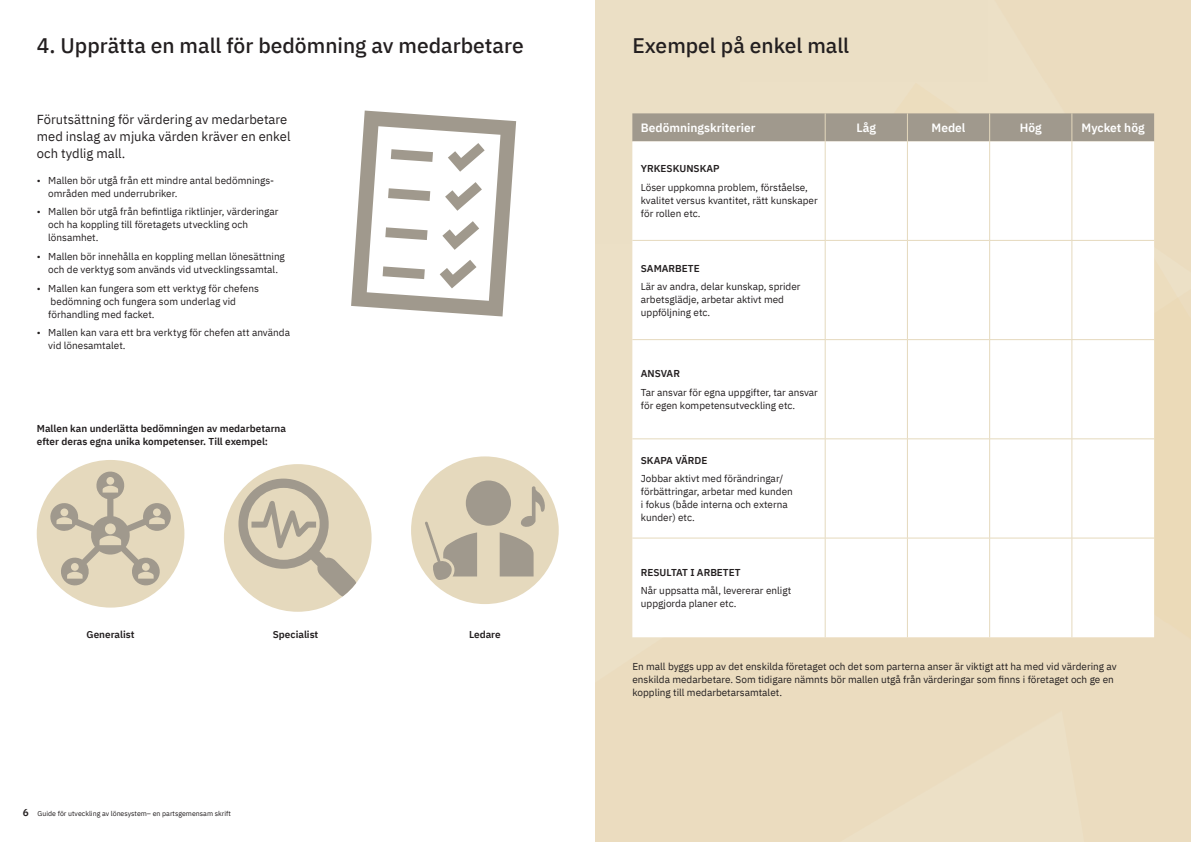
<style>
.page{position:relative;width:1191px;height:842px;background:#fff}
.page>*{position:absolute;margin:0;border:0;box-sizing:border-box;transform-origin:0 0}
.t1{font:500 21px "IBM Plex Sans";color:#231f20}
.t2{font:13px/17px "IBM Plex Sans";color:#231f20}
.t3{font:600 12px "IBM Plex Sans";color:#fff}
.t4{font:10px/13px "IBM Plex Sans";color:#231f20}
.t5{font:600 10px/13px "IBM Plex Sans";color:#231f20}
.t6{font:7px "IBM Plex Sans";color:#231f20}
.s1{font-weight:600;font-size:10px}
</style>
<div class="page">
<div style="left:595px;top:0;width:596px;height:842px;background:#ebdfc5"></div>
<div style="left:632px;top:298px;width:559px;height:341px;background:#ebdab8"></div>
<div style="left:632px;top:141px;width:522px;height:496px;background:#fff"></div>
<div style="left:632px;top:113px;width:522px;height:28px;background:#a0998d"></div>
<hr style="left:825px;top:141px;width:1px;height:99px;background:#e5d9bd">
<hr style="left:907px;top:141px;width:1px;height:99px;background:#e5d9bd">
<hr style="left:989px;top:141px;width:1px;height:99px;background:#e5d9bd">
<hr style="left:1071px;top:141px;width:1px;height:99px;background:#e5d9bd">
<hr style="left:632px;top:240px;width:193px;height:1px;background:#e5d9bd">
<hr style="left:825px;top:240px;width:82px;height:1px;background:#e5d9bd">
<hr style="left:825px;top:241px;width:1px;height:98px;background:#e5d9bd">
<hr style="left:907px;top:240px;width:82px;height:1px;background:#e5d9bd">
<hr style="left:907px;top:241px;width:1px;height:98px;background:#e5d9bd">
<hr style="left:989px;top:240px;width:82px;height:1px;background:#e5d9bd">
<hr style="left:989px;top:241px;width:1px;height:98px;background:#e5d9bd">
<hr style="left:1071px;top:240px;width:83px;height:1px;background:#e5d9bd">
<hr style="left:1071px;top:241px;width:1px;height:98px;background:#e5d9bd">
<hr style="left:632px;top:339px;width:193px;height:1px;background:#e5d9bd">
<hr style="left:825px;top:339px;width:82px;height:1px;background:#e5d9bd">
<hr style="left:825px;top:340px;width:1px;height:99px;background:#e5d9bd">
<hr style="left:907px;top:339px;width:82px;height:1px;background:#e5d9bd">
<hr style="left:907px;top:340px;width:1px;height:99px;background:#e5d9bd">
<hr style="left:989px;top:339px;width:82px;height:1px;background:#e5d9bd">
<hr style="left:989px;top:340px;width:1px;height:99px;background:#e5d9bd">
<hr style="left:1071px;top:339px;width:83px;height:1px;background:#e5d9bd">
<hr style="left:1071px;top:340px;width:1px;height:99px;background:#e5d9bd">
<hr style="left:632px;top:439px;width:193px;height:1px;background:#e5d9bd">
<hr style="left:825px;top:439px;width:82px;height:1px;background:#e5d9bd">
<hr style="left:825px;top:439px;width:1px;height:99px;background:#e5d9bd">
<hr style="left:907px;top:439px;width:82px;height:1px;background:#e5d9bd">
<hr style="left:907px;top:439px;width:1px;height:99px;background:#e5d9bd">
<hr style="left:989px;top:439px;width:82px;height:1px;background:#e5d9bd">
<hr style="left:989px;top:439px;width:1px;height:99px;background:#e5d9bd">
<hr style="left:1071px;top:439px;width:83px;height:1px;background:#e5d9bd">
<hr style="left:1071px;top:439px;width:1px;height:99px;background:#e5d9bd">
<hr style="left:632px;top:538px;width:193px;height:1px;background:#e5d9bd">
<hr style="left:825px;top:538px;width:82px;height:1px;background:#e5d9bd">
<hr style="left:825px;top:538px;width:1px;height:99px;background:#e5d9bd">
<hr style="left:907px;top:538px;width:82px;height:1px;background:#e5d9bd">
<hr style="left:907px;top:538px;width:1px;height:99px;background:#e5d9bd">
<hr style="left:989px;top:538px;width:82px;height:1px;background:#e5d9bd">
<hr style="left:989px;top:538px;width:1px;height:99px;background:#e5d9bd">
<hr style="left:1071px;top:538px;width:83px;height:1px;background:#e5d9bd">
<hr style="left:1071px;top:538px;width:1px;height:99px;background:#e5d9bd">
<div style="left:37px;top:460px;width:147px;height:148px;background:#e5d9bd;border-radius:50%"></div>
<svg style="left:49px;top:470px;width:122px;height:117px"></svg>
<div style="left:411px;top:456px;width:148px;height:148px;background:#e5d9bd;border-radius:50%"></div>
<div style="left:466px;top:480px;width:45px;height:46px;background:#a0998d;border-radius:50%"></div>
<svg style="left:500px;top:486px;width:46px;height:90px"></svg>
<svg style="left:425px;top:521px;width:52px;height:60px"></svg>
<div style="left:224px;top:464px;width:147px;height:148px;background:#e5d9bd;border-radius:50%"></div>
<svg style="left:238px;top:478px;width:120px;height:120px"></svg>
<svg style="left:351px;top:111px;width:165px;height:205px"></svg>
<h1 class="t1" style="left:37px;top:29px;width:488px">4. Upprätta en mall för bedömning av medarbetare</h1>
<h2 class="t2" style="left:37px;top:109px;width:255px">Förutsättning för värdering av medarbetare med inslag av mjuka värden kräver en enkel och tydlig mall.</h2>
<p class="t4" style="left:48px;top:173px;width:227px;text-indent:-11px">• Mallen bör utgå från ett mindre antal bedömnings&shy;områden med underrubriker.</p>
<p class="t4" style="left:48px;top:204px;width:232px;text-indent:-11px">• Mallen bör utgå från befintliga riktlinjer, värderingar och ha koppling till företagets utveckling och lönsamhet.</p>
<p class="t4" style="left:37px;top:249px;width:249px;text-align:center">• Mallen bör innehålla en koppling mellan lönesättning och de verktyg som används vid utvecklingssamtal.</p>
<p class="t4" style="left:48px;top:281px;width:212px;text-indent:-11px">• Mallen kan fungera som ett verktyg för chefens bedömning och fungera som underlag vid förhandling med facket.</p>
<p class="t4" style="left:48px;top:325px;width:243px;text-indent:-11px">• Mallen kan vara ett bra verktyg för chefen att använda vid lönesamtalet.</p>
<p class="t5" style="left:37px;top:421px;width:251px">Mallen kan underlätta bedömningen av medarbetarna efter deras egna unika kompetenser. Till exempel:</p>
<p class="t5" style="left:87px;top:627px;width:49px">Generalist</p>
<p class="t5" style="left:273px;top:627px;width:47px">Specialist</p>
<p class="t5" style="left:469px;top:627px;width:33px">Ledare</p>
<p class="t6" style="left:23px;top:809px;width:210px"><span class="s1">6</span> Guide för utveckling av lönesystem– en partsgemensam skrift</p>
<h1 class="t1" style="left:632px;top:29px;width:218px">Exempel på enkel mall</h1>
<p class="t3" style="left:641px;top:118px;width:116px">Bedömningskriterier</p>
<p class="t3" style="left:856px;top:118px;width:21px">Låg</p>
<p class="t3" style="left:931px;top:118px;width:35px">Medel</p>
<p class="t3" style="left:1019px;top:118px;width:23px">Hög</p>
<p class="t3" style="left:1081px;top:118px;width:64px">Mycket hög</p>
<p class="t5" style="left:641px;top:161px;width:80px">YRKESKUNSKAP</p>
<p class="t4" style="left:641px;top:180px;width:178px">Löser uppkomna problem, förståelse, kvalitet versus kvantitet, rätt kunskaper för rollen etc.</p>
<p class="t5" style="left:641px;top:261px;width:60px">SAMARBETE</p>
<p class="t4" style="left:641px;top:279px;width:161px">Lär av andra, delar kunskap, sprider arbetsglädje, arbetar aktivt med uppföljning etc.</p>
<p class="t5" style="left:641px;top:366px;width:41px">ANSVAR</p>
<p class="t4" style="left:641px;top:385px;width:179px">Tar ansvar för egna uppgifter, tar ansvar för egen kompetensutveckling etc.</p>
<p class="t5" style="left:641px;top:453px;width:68px">SKAPA VÄRDE</p>
<p class="t4" style="left:641px;top:471px;width:153px">Jobbar aktivt med förändringar/ förbättringar, arbetar med kunden i fokus (både interna och externa kunder) etc.</p>
<p class="t5" style="left:641px;top:565px;width:101px">RESULTAT I ARBETET</p>
<p class="t4" style="left:641px;top:583px;width:152px">Når uppsatta mål, levererar enligt uppgjorda planer etc.</p>
<p class="t4" style="left:632px;top:659px;width:486px">En mall byggs upp av det enskilda företaget och det som parterna anser är viktigt att ha med vid värdering av enskilda medarbetare. Som tidigare nämnts bör mallen utgå från värderingar som finns i företaget och ge en koppling till medarbetarsamtalet.</p>
</div>
